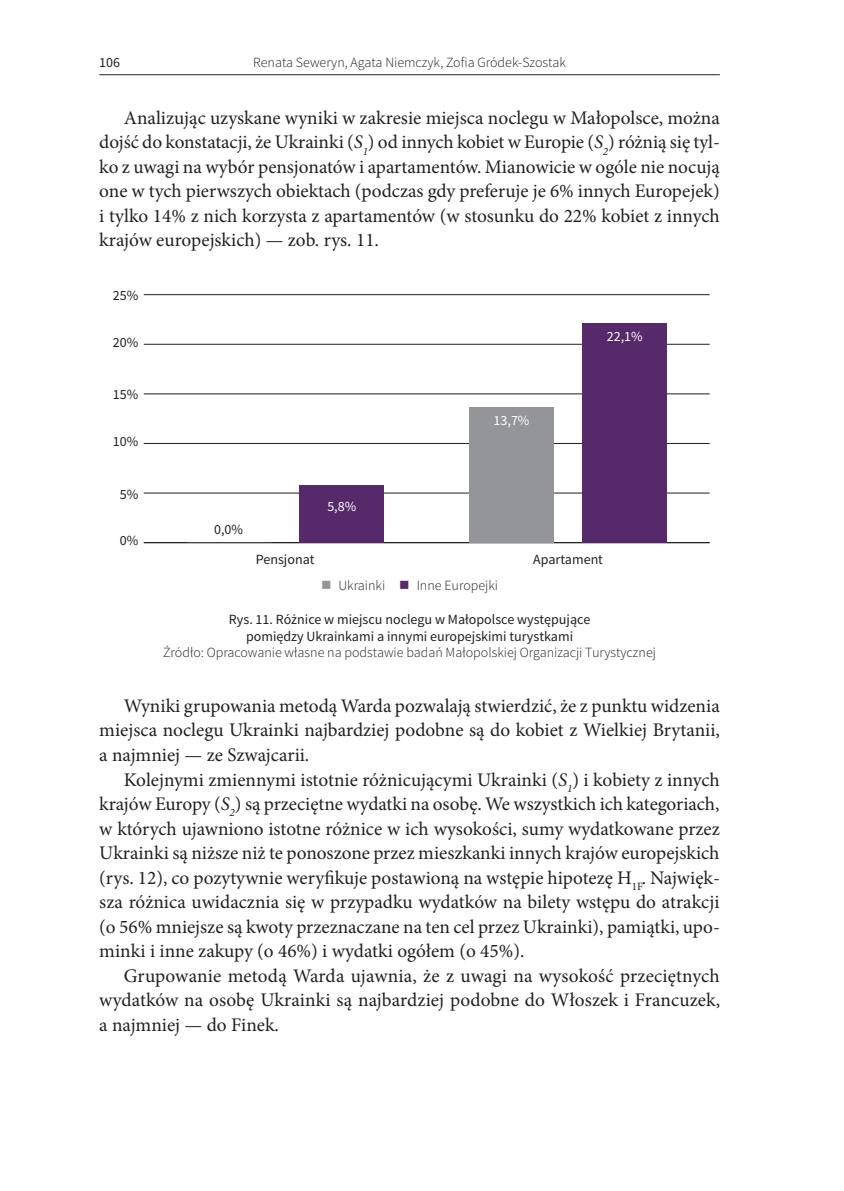
<style>
.page{position:relative;width:844px;height:1191px;background:#fff}
.page>*{position:absolute;margin:0;border:0;box-sizing:border-box;transform-origin:0 0}
.Normalny{font:19.25px/24.5px "Minion Pro";color:#231f20;text-align:justify}
.Źródło{font:300 14px "Source Sans Pro";color:#231f20}
.Podpis_pod{font:14px/16.8px "Source Sans Pro";color:#231f20;text-align:center}
.t1{font:14px "Source Sans Pro";color:#fff}
.s1{font-style:italic}
.s2{color:#939598}
.s3{color:#56296a}
</style>
<div class="page">
<hr style="left:99px;top:74px;width:620px;height:1px;background:#231f20">
<hr style="left:144px;top:542px;width:565px;height:1px;background:#231f20">
<hr style="left:144px;top:493px;width:565px;height:1px;background:#231f20">
<hr style="left:144px;top:443px;width:565px;height:1px;background:#231f20">
<hr style="left:144px;top:393px;width:565px;height:1px;background:#231f20">
<hr style="left:144px;top:344px;width:565px;height:1px;background:#231f20">
<hr style="left:144px;top:294px;width:565px;height:1px;background:#231f20">
<div style="left:299px;top:485px;width:85px;height:57px;background:#56296a"></div>
<div style="left:582px;top:323px;width:85px;height:219px;background:#56296a"></div>
<div style="left:469px;top:407px;width:85px;height:135px;background:#939598"></div>
<p class="Podpis_pod" style="left:99px;top:54px;width:22px">106</p>
<p class="Źródło" style="left:253px;top:54px;width:314px">Renata Seweryn, Agata Niemczyk, Zofia Gródek-Szostak</p>
<p class="Normalny" style="left:99px;top:105px;width:622px;text-indent:24px">Analizując uzyskane wyniki w zakresie miejsca noclegu w Małopolsce, można dojść do konstatacji, że Ukrainki (<span class="s1">S</span><sub>1</sub>) od innych kobiet w Europie (<span class="s1">S</span><sub>2</sub>) różnią się tyl&shy;ko z uwagi na wybór pensjonatów i apartamentów. Mianowicie w ogóle nie nocują one w tych pierwszych obiektach (podczas gdy preferuje je 6% innych Europejek) i tylko 14% z nich korzysta z apartamentów (w stosunku do 22% kobiet z innych krajów europejskich) — zob. rys. 11.</p>
<p class="Podpis_pod" style="left:113px;top:287px;width:27px">25%</p>
<p class="Podpis_pod" style="left:113px;top:334px;width:27px">20%</p>
<p class="Podpis_pod" style="left:113px;top:386px;width:27px">15%</p>
<p class="Podpis_pod" style="left:113px;top:433px;width:27px">10%</p>
<p class="Podpis_pod" style="left:120px;top:486px;width:20px">5%</p>
<p class="Podpis_pod" style="left:120px;top:532px;width:20px">0%</p>
<p class="t1" style="left:493px;top:411px;width:37px">13,7%</p>
<p class="t1" style="left:606px;top:328px;width:37px">22,1%</p>
<p class="Podpis_pod" style="left:214px;top:521px;width:30px">0,0%</p>
<p class="t1" style="left:327px;top:497px;width:30px">5,8%</p>
<p class="Podpis_pod" style="left:256px;top:551px;width:60px">Pensjonat</p>
<p class="Podpis_pod" style="left:533px;top:551px;width:71px">Apartament</p>
<p class="Źródło" style="left:321px;top:577px;width:179px"><span class="s2">■</span> Ukrainki <span class="s3">■</span> Inne Europejki</p>
<p class="Podpis_pod" style="left:229px;top:611px;width:363px">Rys. 11. Różnice w miejscu noclegu w Małopolsce występujące pomiędzy Ukrainkami a innymi europejskimi turystkami</p>
<p class="Źródło" style="left:163px;top:644px;width:494px">Źródło: Opracowanie własne na podstawie badań Małopolskiej Organizacji Turystycznej</p>
<p class="Normalny" style="left:99px;top:693px;width:622px;text-indent:24px">Wyniki grupowania metodą Warda pozwalają stwierdzić, że z punktu widzenia miejsca noclegu Ukrainki najbardziej podobne są do kobiet z Wielkiej Brytanii, a najmniej — ze Szwajcarii.</p>
<p class="Normalny" style="left:99px;top:767px;width:622px;text-indent:24px">Kolejnymi zmiennymi istotnie różnicującymi Ukrainki (<span class="s1">S</span><sub>1</sub>) i kobiety z innych krajów Europy (<span class="s1">S</span><sub>2</sub>) są przeciętne wydatki na osobę. We wszystkich ich kategoriach, w których ujawniono istotne różnice w ich wysokości, sumy wydatkowane przez Ukrainki są niższe niż te ponoszone przez mieszkanki innych krajów europejskich (rys. 12), co pozytywnie weryfikuje postawioną na wstępie hipotezę H<sub>1F</sub>. Najwięk&shy;sza różnica uwidacznia się w przypadku wydatków na bilety wstępu do atrakcji (o 56% mniejsze są kwoty przeznaczane na ten cel przez Ukrainki), pamiątki, upo&shy;minki i inne zakupy (o 46%) i wydatki ogółem (o 45%).</p>
<p class="Normalny" style="left:99px;top:963px;width:622px;text-indent:24px">Grupowanie metodą Warda ujawnia, że z uwagi na wysokość przeciętnych wydatków na osobę Ukrainki są najbardziej podobne do Włoszek i Francuzek, a najmniej — do Finek.</p>
</div>
